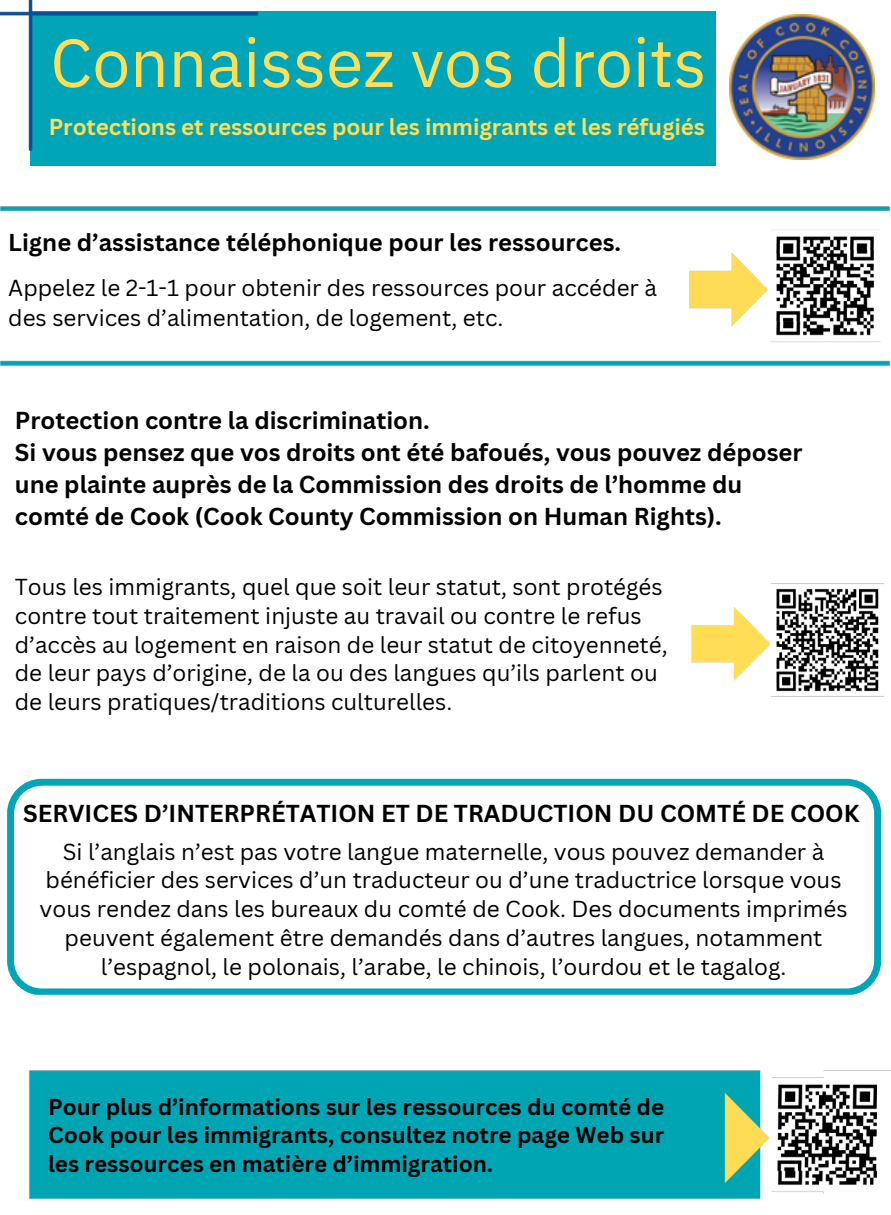
<style>
.page{position:relative;width:891px;height:1215px;background:#fff}
.page>*{position:absolute;margin:0;border:0;box-sizing:border-box;transform-origin:0 0}
.t1{font:67.73px "IBM Plex Sans";color:#fd5}
.t2{font:700 23.85px/31.9px "Canva Sans";color:#000}
.t3{font:22.5px/28.8px "Canva Sans";color:#000}
.t4{font:700 22.5px/28.8px "Canva Sans";color:#000;text-align:justify}
.t5{font:700 22.5px "Canva Sans";letter-spacing:-.005em;color:#fd5}
</style>
<div class="page">
<svg style="left:7px;top:779px;width:874px;height:216px"></svg>
<img style="left:0;top:0;width:875px;height:166px">
<img style="left:691px;top:583px;width:193px;height:114px">
<img style="left:0;top:206px;width:891px;height:160px">
<img style="left:29px;top:1070px;width:862px;height:130px">
<p class="t1" style="left:50px;top:18px;width:658px">Connaissez vos droits</p>
<h3 class="t5" style="left:49px;top:111px;width:658px">Protections et ressources pour les immigrants et les réfugiés</h3>
<p class="t2" style="left:8px;top:226px;width:614px">Ligne d’assistance téléphonique pour les ressources.</p>
<p class="t3" style="left:8px;top:272px;width:650px;line-height:30.4px">Appelez le 2-1-1 pour obtenir des ressources pour accéder à des services d’alimentation, de logement, etc.</p>
<p class="t2" style="left:15px;top:403px;width:789px">Protection contre la discrimination.<br>Si vous pensez que vos droits ont été bafoués, vous pouvez déposer une plainte auprès de la Commission des droits de l’homme du comté de Cook (Cook County Commission on Human Rights).</p>
<h3 class="t3" style="left:15px;top:572px;width:654px">Tous les immigrants, quel que soit leur statut, sont protégés contre tout traitement injuste au travail ou contre le refus d’accès au logement en raison de leur statut de citoyenneté, de leur pays d’origine, de la ou des langues qu’ils parlent ou de leurs pratiques/traditions culturelles.</h3>
<h3 class="t2" style="left:23px;top:796px;width:838px">SERVICES D’INTERPRÉTATION ET DE TRADUCTION DU COMTÉ DE COOK</h3>
<p class="t3" style="left:40px;top:837px;width:809px;text-align:center">Si l’anglais n’est pas votre langue maternelle, vous pouvez demander à bénéficier des services d’un traducteur ou d’une traductrice lorsque vous vous rendez dans les bureaux du comté de Cook. Des documents imprimés peuvent également être demandés dans d’autres langues, notamment l’espagnol, le polonais, l’arabe, le chinois, l’ourdou et le tagalog.</p>
<h1 class="t4" style="left:48px;top:1092px;width:618px">Pour plus d’informations sur les ressources du comté de Cook pour les immigrants, consultez notre page Web sur les ressources en matière d’immigration.</h1>
</div>
